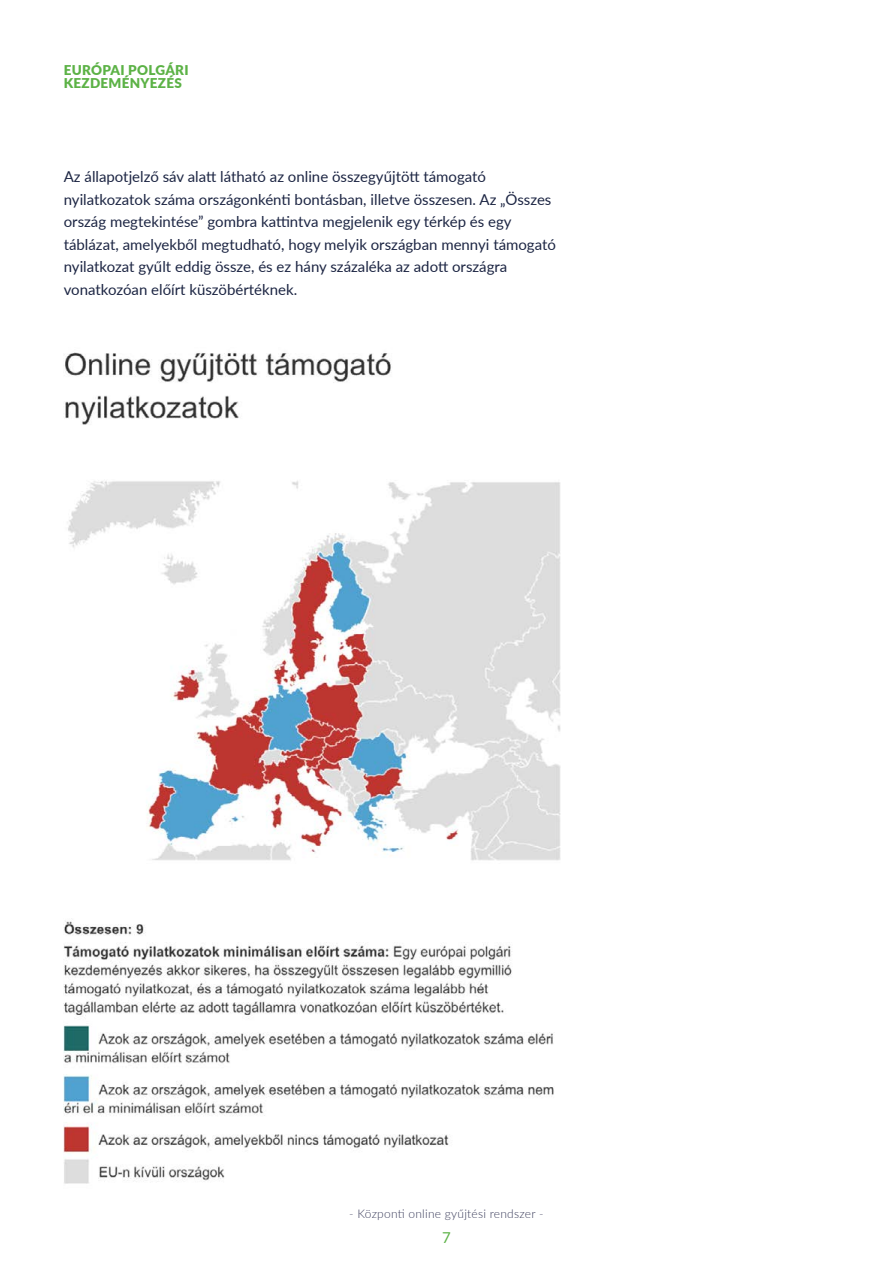
<style>
.page{position:relative;width:893px;height:1263px;background:#fff}
.page>*{position:absolute;margin:0;border:0;box-sizing:border-box;transform-origin:0 0}
.t1{font:15px/22.5px "Lato";color:#1c2543}
.t2{font:15px "Lato";color:#5cb246}
.t3{font:900 13.5px/13.5px "Lato";letter-spacing:.02em;color:#5cb246}
.t4{font:300 12px "Lato";letter-spacing:.02em;color:#3c3e5c}
</style>
<div class="page">
<img style="left:64px;top:352px;width:497px;height:832px">
<p class="t3" style="left:64px;top:62px;width:126px">EURÓPAI POLGÁRI<br>KEZDEMÉNYEZÉS</p>
<p class="t1" style="left:64px;top:165px;width:494px">Az állapotjelző sáv alatt látható az online összegyűjtött támogató nyilatkozatok száma országonkénti bontásban, illetve összesen. Az „Összes ország megtekintése” gombra kattintva megjelenik egy térkép és egy táblázat, amelyekből megtudható, hogy melyik országban mennyi támogató nyilatkozat gyűlt eddig össze, és ez hány százaléka az adott országra vonatkozóan előírt küszöbértéknek.</p>
<p class="t4" style="left:349px;top:1206px;width:196px">- Központi online gyűjtési rendszer -</p>
<p class="t2" style="left:442px;top:1227px;width:10px">7</p>
</div>
